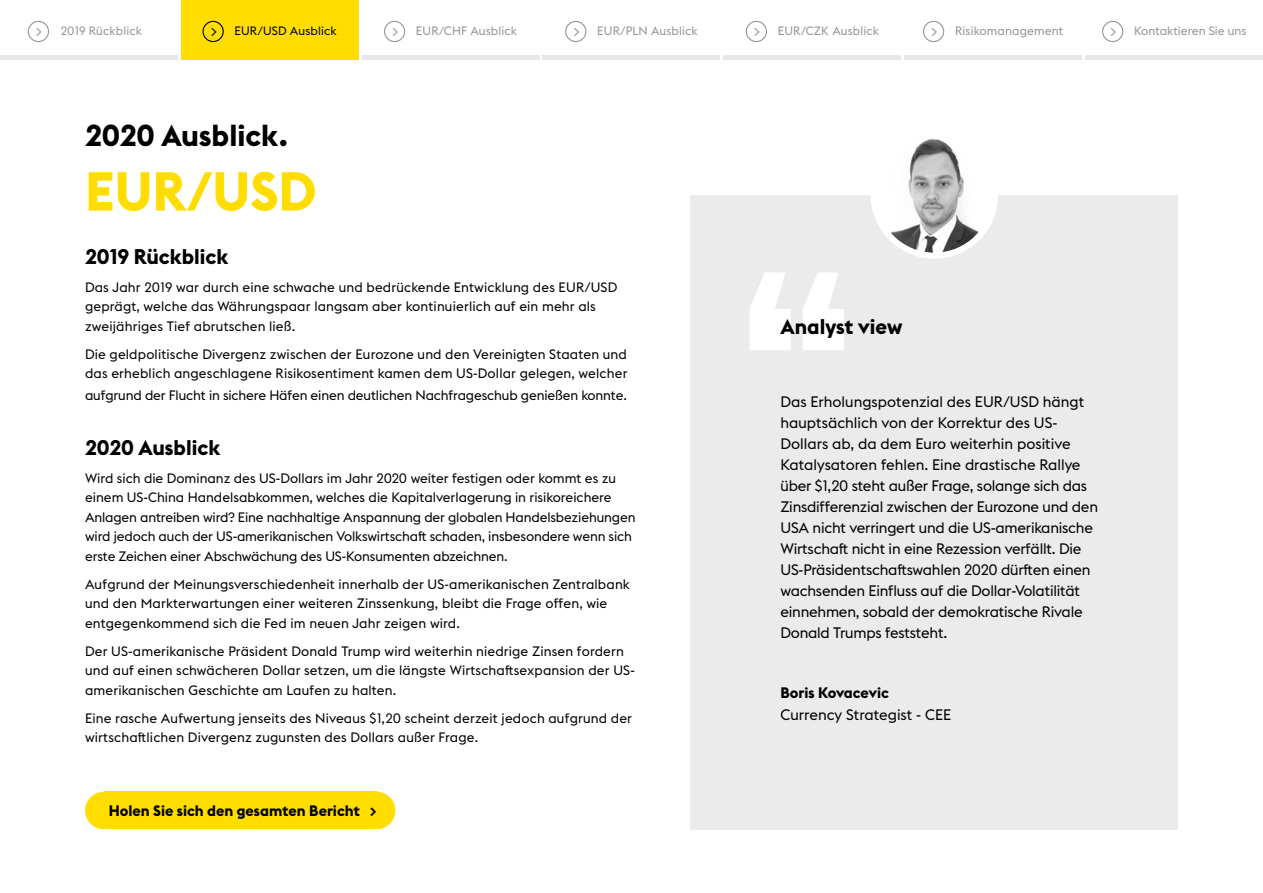
<style>
.page{position:relative;width:1263px;height:893px;background:#fff}
.page>*{position:absolute;margin:0;border:0;box-sizing:border-box;transform-origin:0 0}
.t1{font:700 54px "Euclid WU";color:#fd0}
.t2{font:700 30px "Euclid WU";color:#000}
.t3{font:700 21px "Euclid WU";color:#000}
.t4{font:15px/21px "Euclid WU";letter-spacing:-.015em;color:#000}
.t5{font:700 15px "Euclid WU";color:#000}
.t6{font:13.5px/19.5px "Euclid WU";letter-spacing:.01em;color:#000}
.t7{font:13.5px/19.5px "Euclid WU";letter-spacing:-.01em;color:#000}
.t8{font:12px "Euclid WU";letter-spacing:.01em;color:#939598}
.t9{font:12px "Euclid WU";letter-spacing:.01em;color:#000}
.s1{font-size:15px}
</style>
<div class="page">
<div style="left:691px;top:195px;width:487px;height:634px;background:#ebebec"></div>
<svg style="left:750px;top:273px;width:94px;height:77px"></svg>
<img style="left:873px;top:134px;width:122px;height:122px;border-radius:61px">
<div style="left:870px;top:131px;width:128px;height:128px;border:6px solid #fff;border-radius:50%"></div>
<div style="left:85px;top:792px;width:37px;height:37px;background:#fd0;border-radius:50%"></div>
<div style="left:358px;top:792px;width:37px;height:37px;background:#fd0;border-radius:50%"></div>
<div style="left:104px;top:792px;width:273px;height:37px;background:#fd0"></div>
<div style="left:181px;top:0;width:177px;height:60px;background:#fd0"></div>
<hr style="left:0;top:56px;width:177px;height:4px;background:#e6e7e8">
<hr style="left:362px;top:56px;width:177px;height:4px;background:#e6e7e8">
<hr style="left:543px;top:56px;width:177px;height:4px;background:#e6e7e8">
<hr style="left:724px;top:56px;width:177px;height:4px;background:#e6e7e8">
<hr style="left:905px;top:56px;width:177px;height:4px;background:#e6e7e8">
<hr style="left:1086px;top:56px;width:177px;height:4px;background:#e6e7e8">
<div style="left:28px;top:21px;width:21px;height:21px;border:1px solid #939598;border-radius:50%"></div>
<div style="left:202px;top:21px;width:22px;height:21px;border:1px solid #000;border-radius:50%"></div>
<div style="left:384px;top:21px;width:21px;height:21px;border:1px solid #939598;border-radius:50%"></div>
<div style="left:565px;top:21px;width:21px;height:21px;border:1px solid #939598;border-radius:50%"></div>
<div style="left:746px;top:21px;width:21px;height:21px;border:1px solid #939598;border-radius:50%"></div>
<div style="left:923px;top:21px;width:21px;height:21px;border:1px solid #939598;border-radius:50%"></div>
<div style="left:1102px;top:21px;width:21px;height:21px;border:1px solid #939598;border-radius:50%"></div>
<p class="t8" style="left:36px;top:24px;width:108px"><span class="s1">&gt;</span> 2019 Rückblick</p>
<p class="t9" style="left:210px;top:24px;width:128px"><span class="s1">&gt;</span> EUR/USD Ausblick</p>
<p class="t8" style="left:392px;top:24px;width:127px"><span class="s1">&gt;</span> EUR/CHF Ausblick</p>
<p class="t8" style="left:573px;top:24px;width:126px"><span class="s1">&gt;</span> EUR/PLN Ausblick</p>
<p class="t8" style="left:754px;top:24px;width:127px"><span class="s1">&gt;</span> EUR/CZK Ausblick</p>
<p class="t8" style="left:931px;top:24px;width:134px"><span class="s1">&gt;</span> Risikomanagement</p>
<p class="t8" style="left:1110px;top:24px;width:138px"><span class="s1">&gt;</span> Kontaktieren Sie uns</p>
<h2 class="t2" style="left:85px;top:118px;width:205px">2020 Ausblick.</h2>
<h1 class="t1" style="left:85px;top:160px;width:233px">EUR/USD</h1>
<h3 class="t3" style="left:85px;top:244px;width:145px">2019 Rückblick</h3>
<p class="t6" style="left:85px;top:278px;width:534px">Das Jahr 2019 war durch eine schwache und bedrückende Entwicklung des EUR/USD geprägt, welche das Währungspaar langsam aber kontinuierlich auf ein mehr als zweijähriges Tief abrutschen ließ.</p>
<p class="t6" style="left:85px;top:345px;width:544px">Die geldpolitische Divergenz zwischen der Eurozone und den Vereinigten Staaten und das erheblich angeschlagene Risikosentiment kamen dem US-Dollar gelegen, welcher</p>
<p class="t7" style="left:85px;top:385px;width:543px">aufgrund der Flucht in sichere Häfen einen deutlichen Nachfrageschub genießen konnte.</p>
<h3 class="t3" style="left:85px;top:435px;width:137px">2020 Ausblick</h3>
<p class="t7" style="left:85px;top:468px;width:552px">Wird sich die Dominanz des US-Dollars im Jahr 2020 weiter festigen oder kommt es zu einem US-China Handelsabkommen, welches die Kapitalverlagerung in risikoreichere Anlagen antreiben wird? Eine nachhaltige Anspannung der globalen Handelsbeziehungen wird jedoch auch der US-amerikanischen Volkswirtschaft schaden, insbesondere wenn sich erste Zeichen einer Abschwächung des US-Konsumenten abzeichnen.</p>
<p class="t6" style="left:85px;top:574px;width:546px">Aufgrund der Meinungsverschiedenheit innerhalb der US-amerikanischen Zentralbank und den Markterwartungen einer weiteren Zinssenkung, bleibt die Frage offen, wie entgegenkommend sich die Fed im neuen Jahr zeigen wird.</p>
<p class="t6" style="left:85px;top:641px;width:551px">Der US-amerikanische Präsident Donald Trump wird weiterhin niedrige Zinsen fordern und auf einen schwächeren Dollar setzen, um die längste Wirtschaftsexpansion der US&shy;amerikanischen Geschichte am Laufen zu halten.</p>
<p class="t6" style="left:85px;top:708px;width:549px">Eine rasche Aufwertung jenseits des Niveaus $1,20 scheint derzeit jedoch aufgrund der wirtschaftlichen Divergenz zugunsten des Dollars außer Frage.</p>
<p class="t5" style="left:109px;top:802px;width:269px">Holen Sie sich den gesamten Bericht &gt;</p>
<h3 class="t3" style="left:780px;top:315px;width:123px">Analyst view</h3>
<p class="t4" style="left:780px;top:391px;width:319px">Das Erholungspotenzial des EUR/USD hängt hauptsächlich von der Korrektur des US-Dollars ab, da dem Euro weiterhin positive Katalysatoren fehlen. Eine drastische Rallye über $1,20 steht außer Frage, solange sich das Zinsdifferenzial zwischen der Eurozone und den USA nicht verringert und die US-amerikanische Wirtschaft nicht in eine Rezession verfällt. Die US-Präsidentschaftswahlen 2020 dürften einen wachsenden Einfluss auf die Dollar-Volatilität einnehmen, sobald der demokratische Rivale Donald Trumps feststeht.</p>
<p class="t5" style="left:780px;top:684px;width:110px">Boris Kovacevic</p>
<p class="t4" style="left:780px;top:704px;width:172px">Currency Strategist - CEE</p>
</div>
